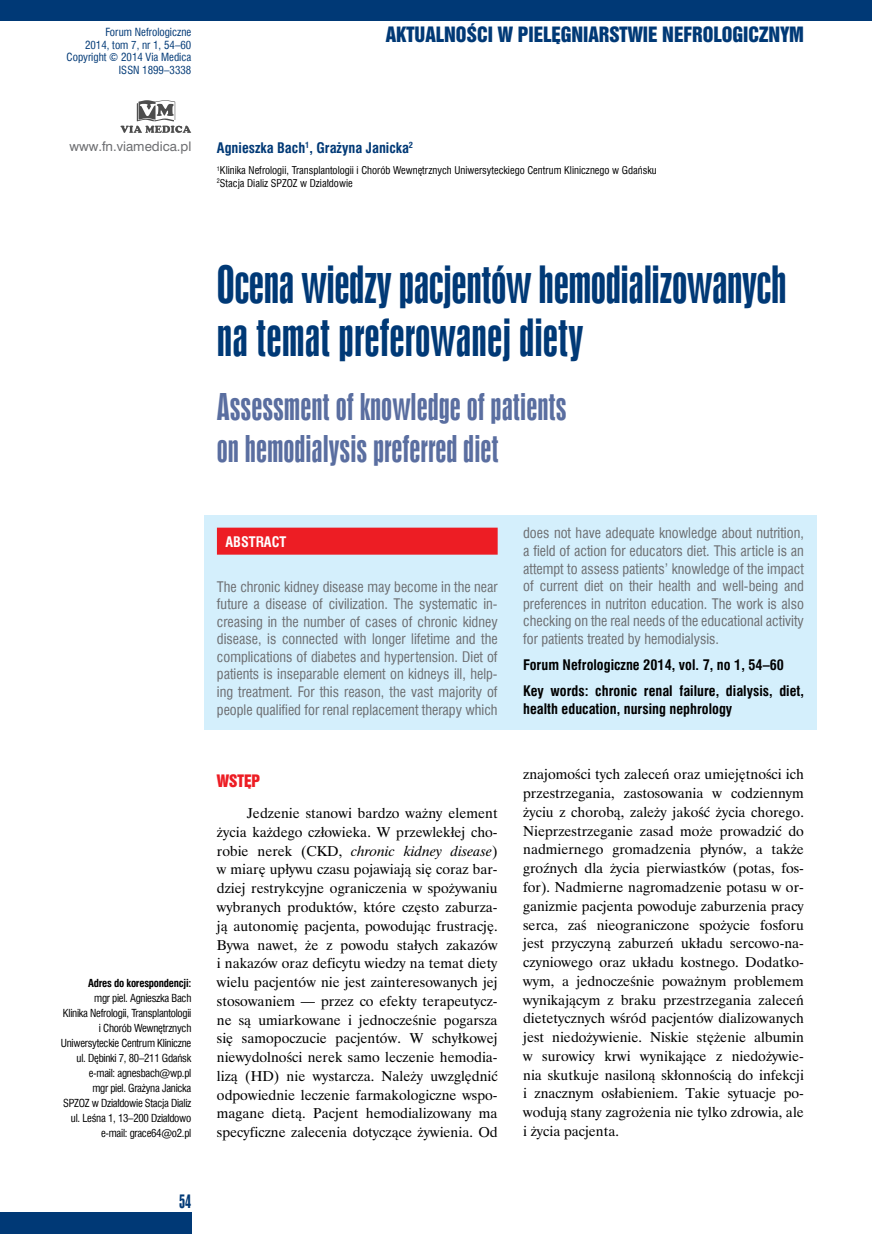
<style>
.page{position:relative;width:872px;height:1234px;background:#fff}
.page>*{position:absolute;margin:0;border:0;box-sizing:border-box;transform-origin:0 0}
.t1{font:48px/52.5px "Swis 924 EU";letter-spacing:-.01em;color:#003976}
.t2{font:34.5px/41.4px "Swis 924 EU";color:#5a6ea0}
.t3{font:19.35px "Swis 921 EU";color:#003976}
.t4{font:18px "Swis 924 EU";color:#003976}
.t5{font:15.75px "Swis 921 EU";color:#ed1d24}
.t6{font:14.25px/18.8px "Time Ibis EE";color:#000;text-align:justify}
.t7{font:14.25px/17.5px "Swis 721 Cn EU";color:#6d6e71;text-align:justify}
.t8{font:700 14.25px/26.1px "Swis 721 Cn EU";color:#000}
.t9{font:700 14.25px "Swis 721 Cn EU";color:#003976}
.t10{font:700 14.25px "Swis 721 Cn EU";color:#fff}
.t11{font:12.3px "Swis 721 PL";color:#6d6e71}
.t12{font:10.95px/12.6px "Swis 721 Cn EU";color:#003976;text-align:right}
.t13{font:10.8px/15px "Swis 721 Cn EU";letter-spacing:-.025em;color:#000;text-align:right}
.t14{font:700 10.8px "Swis 721 Cn EU";letter-spacing:-.02em;color:#000}
.t15{font:10.5px/12.6px "Swis 721 Cn EU";color:#000}
.s1{font-style:italic}
</style>
<div class="page">
<div style="left:0;top:1212px;width:191px;height:21px;background:#003976"></div>
<div style="left:0;top:0;width:872px;height:21px;background:#003976"></div>
<svg style="left:120px;top:100px;width:71px;height:33px"></svg>
<div style="left:204px;top:514px;width:612px;height:215px;background:#d4effc"></div>
<div style="left:217px;top:527px;width:280px;height:27px;background:#ed1d24"></div>
<p class="t12" style="left:67px;top:26px;width:126px">Forum Nefrologiczne<br>2014, tom 7, nr 1, 54–60<br>Copyright © 2014 Via Medica<br>ISSN 1899–3338</p>
<h3 class="t3" style="left:386px;top:22px;width:420px">AKTUALNOŚCI W PIELĘGNIARSTWIE NEFROLOGICZNYM</h3>
<p class="t11" style="left:70px;top:138px;width:123px">www.fn.viamedica.pl</p>
<p class="t9" style="left:217px;top:139px;width:198px">Agnieszka Bach<sup>1</sup>, Grażyna Janicka<sup>2</sup></p>
<p class="t15" style="left:217px;top:164px;width:441px"><sup>1</sup>Klinika Nefrologii, Transplantologii i Chorób Wewnętrznych Uniwersyteckiego Centrum Klinicznego w Gdańsku<br><sup>2</sup>Stacja Dializ SPZOZ w Działdowie</p>
<h1 class="t1" style="left:217px;top:259px;width:571px">Ocena wiedzy pacjentów hemodializowanych na temat preferowanej diety</h1>
<h2 class="t2" style="left:217px;top:386px;width:351px">Assessment of knowledge of patients on hemodialysis preferred diet</h2>
<p class="t14" style="left:88px;top:976px;width:105px">Adres do korespondencji:</p>
<p class="t13" style="left:61px;top:990px;width:132px">mgr piel. Agnieszka Bach<br>Klinika Nefrologii, Transplantologii i Chorób Wewnętrznych<br>Uniwersyteckie Centrum Kliniczne ul. Dębinki 7, 80–211 Gdańsk e-mail: agnesbach@wp.pl<br>mgr piel. Grażyna Janicka<br>SPZOZ w Działdowie Stacja Dializ ul. Leśna 1, 13–200 Działdowo e-mail: grace64@o2.pl</p>
<p class="t4" style="left:179px;top:1190px;width:14px">54</p>
<p class="t10" style="left:225px;top:533px;width:62px">Abstract</p>
<p class="t7" style="left:217px;top:577px;width:282px">The chronic kidney disease may become in the near future a disease of civilization. The systematic in&shy;creasing in the number of cases of chronic kidney disease, is connected with longer lifetime and the complications of diabetes and hypertension. Diet of patients is inseparable element on kidneys ill, help&shy;ing treatment. For this reason, the vast majority of people qualified for renal replacement therapy which</p>
<p class="t5" style="left:217px;top:770px;width:45px">WSTĘP</p>
<p class="t6" style="left:217px;top:803px;width:282px;text-indent:30px">Jedzenie stanowi bardzo ważny element życia każdego człowieka. W przewlekłej cho&shy;robie nerek (CKD, <span class="s1">chronic kidney disease</span>) w miarę upływu czasu pojawiają się coraz bar&shy;dziej restrykcyjne ograniczenia w spożywaniu wybranych produktów, które często zaburza&shy;ją autonomię pacjenta, powodując frustrację.<br>Bywa nawet, że z powodu stałych zakazów i nakazów oraz deficytu wiedzy na temat diety wielu pacjentów nie jest zainteresowanych jej stosowaniem — przez co efekty terapeutycz&shy;ne są umiarkowane i jednocześnie pogarsza się samopoczucie pacjentów. W schyłkowej niewydolności nerek samo leczenie hemodia&shy;lizą (HD) nie wystarcza. Należy uwzględnić odpowiednie leczenie farmakologiczne wspo&shy;magane dietą. Pacjent hemodializowany ma specyficzne zalecenia dotyczące żywienia. Od</p>
<p class="t7" style="left:523px;top:524px;width:282px">does not have adequate knowledge about nutrition, a field of action for educators diet. This article is an attempt to assess patients’ knowledge of the impact of current diet on their health and well-being and preferences in nutriton education. The work is also checking on the real needs of the educational activity for patients treated by hemodialysis.</p>
<p class="t8" style="left:523px;top:652px;width:282px">Forum Nefrologiczne 2014, vol. 7, no 1, 54–60<br>Key words: chronic renal failure, dialysis, diet,</p>
<p class="t8" style="left:523px;top:695px;width:210px">health education, nursing nephrology</p>
<p class="t6" style="left:523px;top:764px;width:282px">znajomości tych zaleceń oraz umiejętności ich przestrzegania, zastosowania w codziennym życiu z chorobą, zależy jakość życia chorego.<br>Nieprzestrzeganie zasad może prowadzić do nadmiernego gromadzenia płynów, a także groźnych dla życia pierwiastków (potas, fos&shy;for). Nadmierne nagromadzenie potasu w or&shy;ganizmie pacjenta powoduje zaburzenia pracy serca, zaś nieograniczone spożycie fosforu jest przyczyną zaburzeń układu sercowo-na&shy;czyniowego oraz układu kostnego. Dodatko&shy;wym, a jednocześnie poważnym problemem wynikającym z braku przestrzegania zaleceń dietetycznych wśród pacjentów dializowanych jest niedożywienie. Niskie stężenie albumin w surowicy krwi wynikające z niedożywie&shy;nia skutkuje nasiloną skłonnością do infekcji i znacznym osłabieniem. Takie sytuacje po&shy;wodują stany zagrożenia nie tylko zdrowia, ale i życia pacjenta.</p>
</div>
